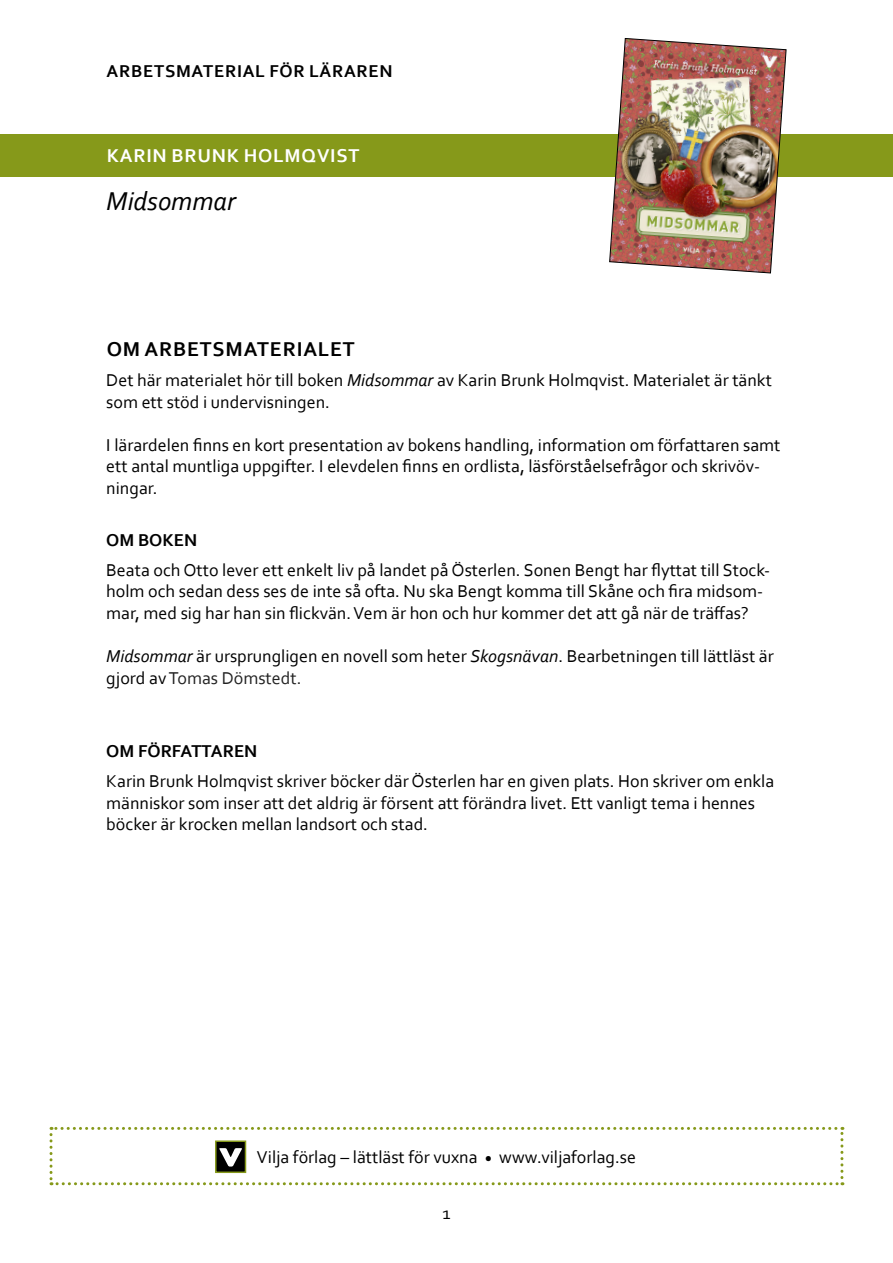
<style>
.page{position:relative;width:893px;height:1263px;background:#fff}
.page>*{position:absolute;margin:0;border:0;box-sizing:border-box;transform-origin:0 0}
.t1{font:italic 27px "Corbel";color:#000}
.t2{font:700 21px "Corbel";letter-spacing:.04em;color:#000}
.t3{font:700 19.5px "Corbel";letter-spacing:.04em;color:#fff}
.t4{font:18px/21.6px "Corbel";color:#000}
.t5{font:700 18px "Corbel";letter-spacing:.04em;color:#000}
.t6{font:700 18px "Corbel";color:#000}
.s1{font-style:italic}
.s2{color:#222}
</style>
<div class="page">
<div style="left:0;top:134px;width:893px;height:42px;background:#86991a"></div>
<img style="left:609px;top:38px;width:177px;height:235px">
<svg style="left:50px;top:1127px;width:793px;height:58px"></svg>
<div style="left:215px;top:1140px;width:31px;height:33px;border:2px solid #86991a"></div>
<p class="t5" style="left:107px;top:60px;width:287px">ARBETSMATERIAL FÖR LÄRAREN</p>
<p class="t3" style="left:107px;top:144px;width:254px">KARIN BRUNK HOLMQVIST</p>
<h1 class="t1" style="left:106px;top:184px;width:131px">Midsommar</h1>
<p class="t2" style="left:107px;top:336px;width:250px">OM ARBETSMATERIALET</p>
<p class="t4" style="left:106px;top:369px;width:667px">Det här materialet hör till boken <span class="s1">Midsommar</span> av Karin Brunk Holmqvist. Materialet är tänkt som ett stöd i undervisningen.</p>
<p class="t4" style="left:106px;top:433px;width:676px">I lärardelen finns en kort presentation av bokens handling, information om författaren samt ett antal muntliga uppgifter. I elevdelen finns en ordlista, läsförståelsefrågor och skrivöv&shy;ningar.</p>
<p class="t5" style="left:106px;top:528px;width:92px">OM BOKEN</p>
<p class="t4" style="left:106px;top:558px;width:665px">Beata och Otto lever ett enkelt liv på landet på Österlen. Sonen Bengt har flyttat till Stock&shy;holm och sedan dess ses de inte så ofta. Nu ska Bengt komma till Skåne och fira midsom&shy;mar, med sig har han sin flickvän. Vem är hon och hur kommer det att gå när de träffas?</p>
<p class="t4" style="left:106px;top:645px;width:669px"><span class="s1">Midsommar</span> är ursprungligen en novell som heter <span class="s1">Skogsnävan</span>. Bearbetningen till lättläst är gjord av <span class="s2">Tomas Dömstedt.</span></p>
<p class="t6" style="left:106px;top:740px;width:153px">OM FÖRFATTAREN</p>
<p class="t4" style="left:106px;top:770px;width:669px">Karin Brunk Holmqvist skriver böcker där Österlen har en given plats. Hon skriver om enkla människor som inser att det aldrig är försent att förändra livet. Ett vanligt tema i hennes böcker är krocken mellan landsort och stad.</p>
<p class="t4" style="left:257px;top:1145px;width:381px">Vilja förlag – lättläst för vuxna <sub>•</sub> www.viljaforlag.se</p>
<p class="t4" style="left:442px;top:1202px;width:10px">1</p>
</div>
